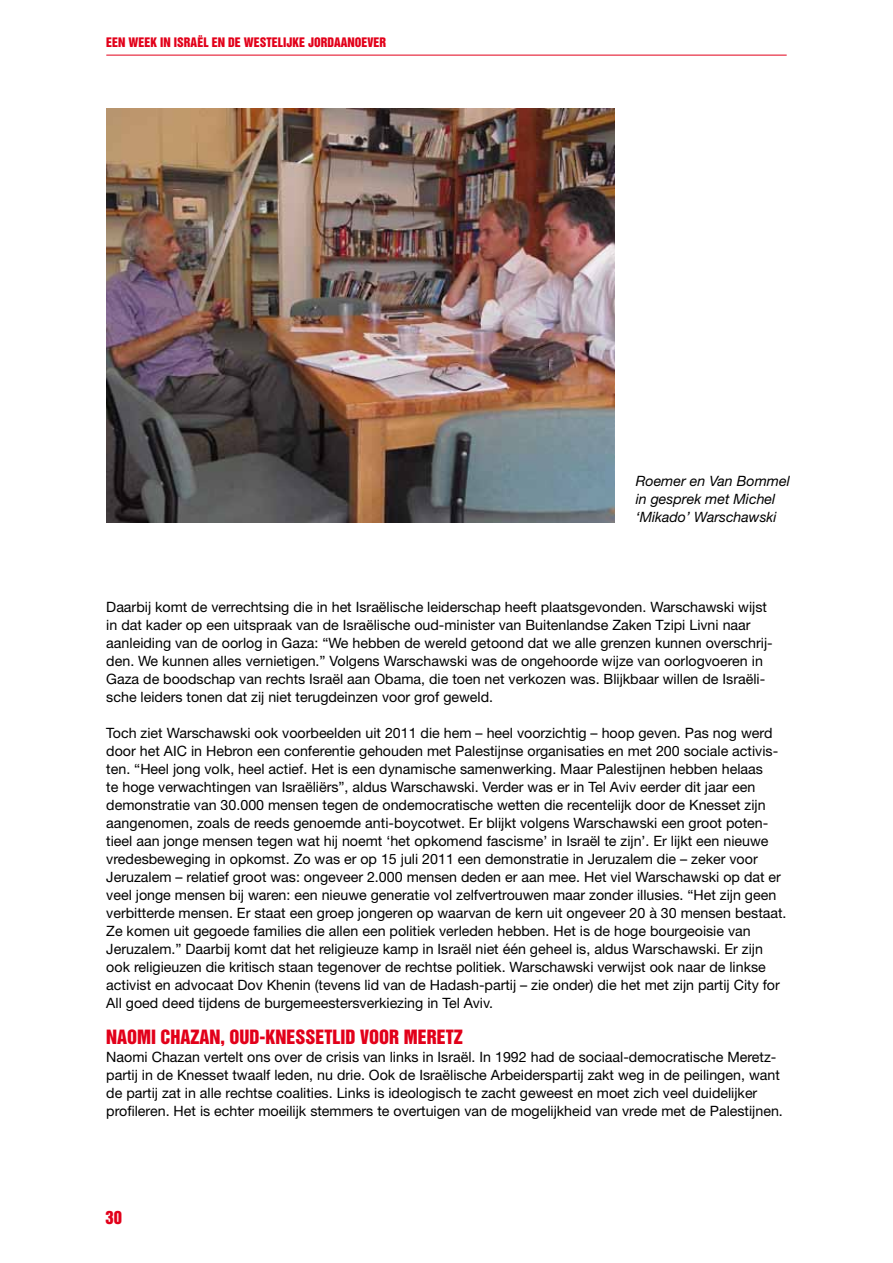
<style>
.page{position:relative;width:893px;height:1263px;background:#fff}
.page>*{position:absolute;margin:0;border:0;box-sizing:border-box;transform-origin:0 0}
.t1{font:18px "Helvetica Inserat LT Std";color:#e2001a}
.t2{font:16.5px "Helvetica Inserat LT Std";color:#e2001a}
.t3{font:14.25px/18px "Helvetica Neue LT Std";color:#000}
.t4{font:italic 14.25px/18px "Helvetica Neue LT Std";color:#000}
.t5{font:12px "Helvetica Inserat LT Std";color:#e2001a}
</style>
<div class="page">
<hr style="left:106px;top:55px;width:681px;height:1px;background:#e2001a">
<img style="left:106px;top:108px;width:508px;height:414px">
<p class="t5" style="left:106px;top:35px;width:281px">EEN WEEK IN ISRAËL EN DE WESTELIJKE JORDAANOEVER</p>
<p class="t4" style="left:636px;top:472px;width:156px">Roemer en Van Bommel in gesprek met Michel ‘Mikado’ Warschawski</p>
<p class="t3" style="left:106px;top:598px;width:668px">Daarbij komt de verrechtsing die in het Israëlische leiderschap heeft plaatsgevonden. Warschawski wijst in dat kader op een uitspraak van de Israëlische oud-minister van Buitenlandse Zaken Tzipi Livni naar aanleiding van de oorlog in Gaza: “We hebben de wereld getoond dat we alle grenzen kunnen overschrij&shy;den. We kunnen alles vernietigen.” Volgens Warschawski was de ongehoorde wijze van oorlogvoeren in Gaza de boodschap van rechts Israël aan Obama, die toen net verkozen was. Blijkbaar willen de Israëli&shy;sche leiders tonen dat zij niet terugdeinzen voor grof geweld.</p>
<p class="t3" style="left:106px;top:724px;width:682px">Toch ziet Warschawski ook voorbeelden uit 2011 die hem – heel voorzichtig – hoop geven. Pas nog werd door het AIC in Hebron een conferentie gehouden met Palestijnse organisaties en met 200 sociale activis&shy;ten. “Heel jong volk, heel actief. Het is een dynamische samenwerking. Maar Palestijnen hebben helaas<br>te hoge verwachtingen van Israëliërs”, aldus Warschawski. Verder was er in Tel Aviv eerder dit jaar een demonstratie van 30.000 mensen tegen de ondemocratische wetten die recentelijk door de Knesset zijn aangenomen, zoals de reeds genoemde anti-boycotwet. Er blijkt volgens Warschawski een groot poten&shy;tieel aan jonge mensen tegen wat hij noemt ‘het opkomend fascisme’ in Israël te zijn’. Er lijkt een nieuwe vredesbeweging in opkomst. Zo was er op 15 juli 2011 een demonstratie in Jeruzalem die – zeker voor Jeruzalem – relatief groot was: ongeveer 2.000 mensen deden er aan mee. Het viel Warschawski op dat er veel jonge mensen bij waren: een nieuwe generatie vol zelfvertrouwen maar zonder illusies. “Het zijn geen verbitterde mensen. Er staat een groep jongeren op waarvan de kern uit ongeveer 20 à 30 mensen bestaat.<br>Ze komen uit gegoede families die allen een politiek verleden hebben. Het is de hoge bourgeoisie van Jeruzalem.” Daarbij komt dat het religieuze kamp in Israël niet één geheel is, aldus Warschawski. Er zijn ook religieuzen die kritisch staan tegenover de rechtse politiek. Warschawski verwijst ook naar de linkse activist en advocaat Dov Khenin (tevens lid van de Hadash-partij – zie onder) die het met zijn partij City for All goed deed tijdens de burgemeestersverkiezing in Tel Aviv.</p>
<p class="t1" style="left:106px;top:1026px;width:358px">NAOMI CHAZAN, OUD-KNESSETLID VOOR MERETZ</p>
<p class="t3" style="left:106px;top:1048px;width:678px">Naomi Chazan vertelt ons over de crisis van links in Israël. In 1992 had de sociaal-democratische Meretz&shy;partij in de Knesset twaalf leden, nu drie. Ook de Israëlische Arbeiderspartij zakt weg in de peilingen, want de partij zat in alle rechtse coalities. Links is ideologisch te zacht geweest en moet zich veel duidelijker profileren. Het is echter moeilijk stemmers te overtuigen van de mogelijkheid van vrede met de Palestijnen.</p>
<p class="t2" style="left:106px;top:1208px;width:18px">30</p>
</div>
